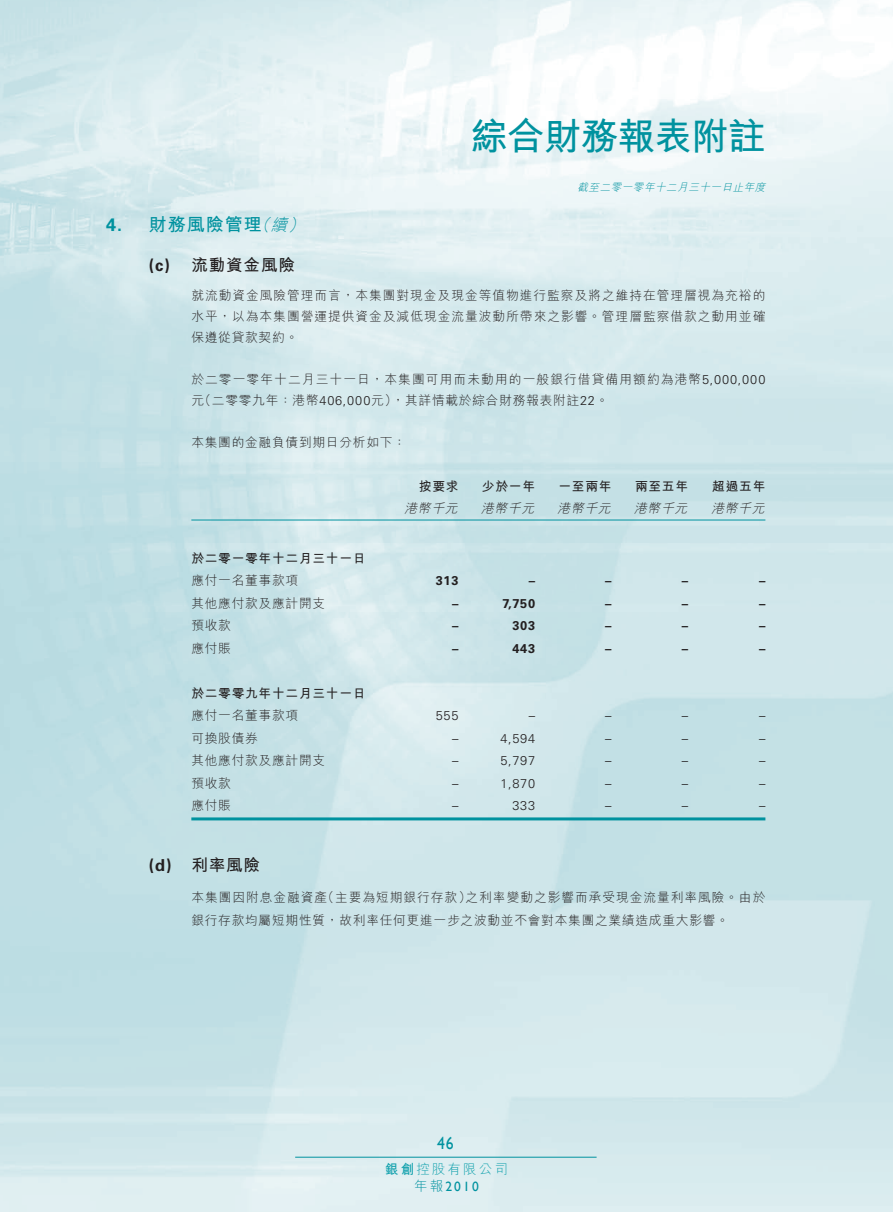
<style>
.page{position:relative;width:893px;height:1212px;background:#fff}
.page>*{position:absolute;margin:0;border:0;box-sizing:border-box;transform-origin:0 0}
.t1{font:700 37.5px "M Hei HK";letter-spacing:-.02em;color:#00929f}
.t2{font:700 18px "M Hei HK";letter-spacing:.055em;color:#00929f}
.t3{font:17.55px "Gill Sans";color:#00929f;scale:.9 1}
.t4{font:700 16.5px "M Hei HK";letter-spacing:.055em;color:#231f20}
.t5{font:300 13.5px/16.5px "M Hei HK";letter-spacing:.155em;color:#11a1ad;text-align:center}
.t6{font:300 12.75px/21px "M Hei HK";letter-spacing:.075em;color:#231f20}
.t7{font:700 12.75px/22.5px "M Hei HK";letter-spacing:.055em;color:#231f20}
.t8{font:300 12.75px "Univers LT Std";letter-spacing:.055em;color:#231f20}
.t9{font:300 12.75px "M Hei HK";letter-spacing:.055em;color:#231f20}
.t10{font:700 12.75px "Univers LT Std";letter-spacing:.055em;color:#231f20}
.t11{font:italic 300 12.75px "M Hei HK";color:#231f20}
.t12{font:italic 300 10.5px "M Hei HK";color:#00929f}
.s1{font-family:"Univers LT Std"}
.s2{font-weight:300;font-style:italic;font-size:16.5px}
.s3{font-weight:300}
.s4{font-weight:700}
.s5{color:#00929f}
.s6{font-family:"Gill Sans";font-weight:400;color:#00929f}
</style>
<div class="page">
<img style="left:1px;top:0;width:892px;height:1212px">
<hr style="left:295px;top:1157px;width:302px;height:1px;background:#00929f">
<hr style="left:191px;top:520px;width:574px;height:1px;background:#00929f">
<hr style="left:191px;top:817px;width:574px;height:3px;background:#00929f">
<p class="t1" style="left:470px;top:109px;width:297px">綜合財務報表附註</p>
<p class="t12" style="left:578px;top:180px;width:193px">截至二零一零年十二月三十一日止年度</p>
<p class="t2" style="left:106px;top:212px;width:205px"><span class="s1">4.</span> 財務風險管理<span class="s2">（續）</span></p>
<p class="t4" style="left:149px;top:253px;width:148px"><span class="s1">(c)</span> 流動資金風險</p>
<p class="t6" style="left:191px;top:285px;width:576px;text-align:justify">就流動資金風險管理而言，本集團對現金及現金等值物進行監察及將之維持在管理層視為充裕的水平，以為本集團營運提供資金及減低現金流量波動所帶來之影響。管理層監察借款之動用並確保遵從貸款契約。</p>
<p class="t6" style="left:191px;top:369px;width:576px">於二零一零年十二月三十一日，本集團可用而未動用的一般銀行借貸備用額約為港幣<span class="s1">5,000,000</span>元（二零零九年：港幣<span class="s1">406,000</span>元），其詳情載於綜合財務報表附註<span class="s1">22</span>。</p>
<p class="t9" style="left:191px;top:434px;width:216px">本集團的金融負債到期日分析如下：</p>
<p class="t7" style="left:419px;top:474px;width:41px">按要求</p>
<p class="t7" style="left:482px;top:474px;width:55px">少於一年</p>
<p class="t7" style="left:558px;top:474px;width:55px">一至兩年</p>
<p class="t7" style="left:635px;top:474px;width:55px">兩至五年</p>
<p class="t7" style="left:712px;top:474px;width:55px">超過五年</p>
<p class="t11" style="left:404px;top:500px;width:59px">港幣千元</p>
<p class="t11" style="left:481px;top:500px;width:59px">港幣千元</p>
<p class="t11" style="left:558px;top:500px;width:59px">港幣千元</p>
<p class="t11" style="left:634px;top:500px;width:59px">港幣千元</p>
<p class="t11" style="left:711px;top:500px;width:59px">港幣千元</p>
<p class="t7" style="left:191px;top:546px;width:176px">於二零一零年十二月三十一日<span class="s3">應付一名董事款項</span></p>
<p class="t10" style="left:436px;top:573px;width:24px">313</p>
<p class="t10" style="left:529px;top:573px;width:8px">–</p>
<p class="t10" style="left:605px;top:573px;width:8px">–</p>
<p class="t10" style="left:682px;top:573px;width:8px">–</p>
<p class="t10" style="left:759px;top:573px;width:8px">–</p>
<p class="t9" style="left:191px;top:594px;width:135px">其他應付款及應計開支</p>
<p class="t10" style="left:452px;top:596px;width:8px">–</p>
<p class="t10" style="left:502px;top:596px;width:34px">7,750</p>
<p class="t10" style="left:605px;top:596px;width:8px">–</p>
<p class="t10" style="left:682px;top:596px;width:8px">–</p>
<p class="t10" style="left:759px;top:596px;width:8px">–</p>
<p class="t6" style="left:191px;top:615px;width:41px">預收款</p>
<p class="t10" style="left:452px;top:618px;width:8px">–</p>
<p class="t10" style="left:512px;top:618px;width:24px">303</p>
<p class="t10" style="left:605px;top:618px;width:8px">–</p>
<p class="t10" style="left:682px;top:618px;width:8px">–</p>
<p class="t10" style="left:759px;top:618px;width:8px">–</p>
<p class="t6" style="left:191px;top:637px;width:41px">應付賬</p>
<p class="t10" style="left:452px;top:641px;width:8px">–</p>
<p class="t10" style="left:512px;top:641px;width:24px">443</p>
<p class="t10" style="left:605px;top:641px;width:8px">–</p>
<p class="t10" style="left:682px;top:641px;width:8px">–</p>
<p class="t10" style="left:759px;top:641px;width:8px">–</p>
<p class="t7" style="left:191px;top:681px;width:176px">於二零零九年十二月三十一日<span class="s3">應付一名董事款項</span></p>
<p class="t8" style="left:436px;top:708px;width:24px">555</p>
<p class="t8" style="left:529px;top:708px;width:8px">–</p>
<p class="t8" style="left:605px;top:708px;width:8px">–</p>
<p class="t8" style="left:682px;top:708px;width:8px">–</p>
<p class="t8" style="left:759px;top:708px;width:8px">–</p>
<p class="t6" style="left:191px;top:727px;width:68px">可換股債券</p>
<p class="t8" style="left:452px;top:731px;width:8px">–</p>
<p class="t8" style="left:500px;top:731px;width:36px">4,594</p>
<p class="t8" style="left:605px;top:731px;width:8px">–</p>
<p class="t8" style="left:682px;top:731px;width:8px">–</p>
<p class="t8" style="left:759px;top:731px;width:8px">–</p>
<p class="t9" style="left:191px;top:752px;width:135px">其他應付款及應計開支</p>
<p class="t8" style="left:452px;top:753px;width:8px">–</p>
<p class="t8" style="left:500px;top:753px;width:36px">5,797</p>
<p class="t8" style="left:605px;top:753px;width:8px">–</p>
<p class="t8" style="left:682px;top:753px;width:8px">–</p>
<p class="t8" style="left:759px;top:753px;width:8px">–</p>
<p class="t6" style="left:191px;top:772px;width:41px">預收款</p>
<p class="t8" style="left:452px;top:776px;width:8px">–</p>
<p class="t8" style="left:500px;top:776px;width:36px">1,870</p>
<p class="t8" style="left:605px;top:776px;width:8px">–</p>
<p class="t8" style="left:682px;top:776px;width:8px">–</p>
<p class="t8" style="left:759px;top:776px;width:8px">–</p>
<p class="t6" style="left:191px;top:795px;width:41px">應付賬</p>
<p class="t8" style="left:452px;top:798px;width:8px">–</p>
<p class="t8" style="left:512px;top:798px;width:24px">333</p>
<p class="t8" style="left:605px;top:798px;width:8px">–</p>
<p class="t8" style="left:682px;top:798px;width:8px">–</p>
<p class="t8" style="left:759px;top:798px;width:8px">–</p>
<p class="t4" style="left:149px;top:853px;width:113px"><span class="s1">(d)</span> 利率風險</p>
<p class="t6" style="left:191px;top:886px;width:576px;line-height:22.5px">本集團因附息金融資產（主要為短期銀行存款）之利率變動之影響而承受現金流量利率風險。由於銀行存款均屬短期性質，故利率任何更進一步之波動並不會對本集團之業績造成重大影響。</p>
<p class="t3" style="left:437px;top:1133px;width:20px">46</p>
<p class="t5" style="left:385px;top:1160px;width:124px"><span class="s4">銀創</span>控股有限公司<span class="s5">年報</span><span class="s6">2010</span></p>
</div>
